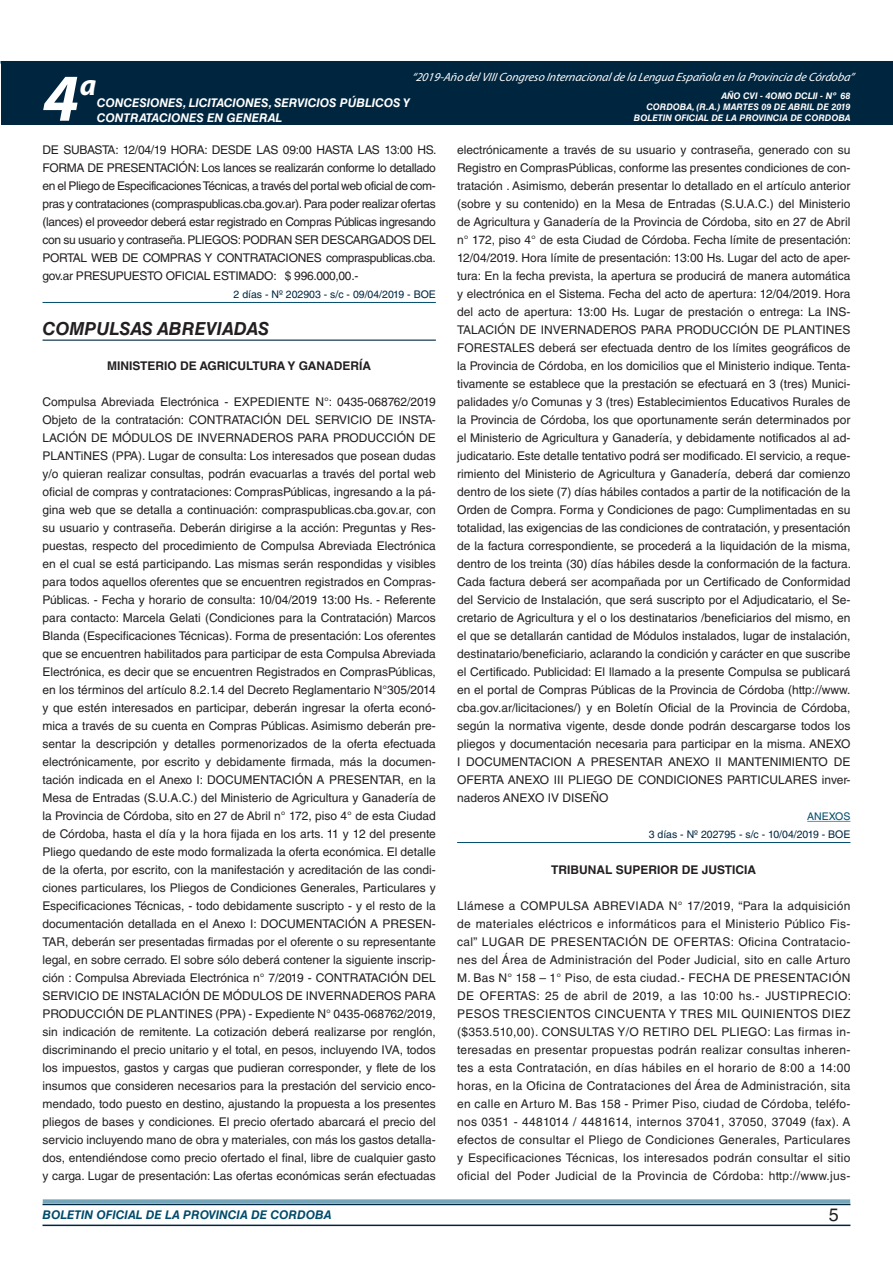
<style>
.page{position:relative;width:893px;height:1263px;background:#fff}
.page>*{position:absolute;margin:0;border:0;box-sizing:border-box;transform-origin:0 0}
.t1{font:italic 700 67.5px "Myriad Pro";color:#fff}
.t2{font:italic 700 30px "Myriad Pro";color:#fff}
.t3{font:italic 700 18px "Helvetica LT Std";color:#231f20}
.t4{font:18px "Helvetica LT Std";color:#231f20}
.t5{font:12px/18px "Helvetica LT Std";color:#231f20;text-align:justify}
.t6{font:italic 12px "Myriad Pro";color:#fff}
.t7{font:italic 700 12px/14.4px "Helvetica LT Std";color:#fff}
.t8{font:700 12px "Helvetica LT Std";color:#231f20}
.t9{font:italic 700 12px "Helvetica LT Std";color:#004b6c}
.t10{font:10.5px "Helvetica LT Std";color:#00263f}
.t11{font:10.5px "Helvetica LT Std";color:#004b6c}
.t12{font:italic 700 9px/10.8px "Helvetica LT Std";color:#fff;text-align:right}
</style>
<div class="page">
<hr style="left:43px;top:1224px;width:807px;height:2px;background:#00263f">
<div style="left:42px;top:1198px;width:809px;height:8px;background:#fff;opacity:.75"></div>
<div style="left:1px;top:61px;width:892px;height:64px;background:#00263f"></div>
<hr style="left:43px;top:302px;width:393px;height:1px;background:#004b6c">
<hr style="left:43px;top:340px;width:393px;height:1px;background:#00263f">
<hr style="left:807px;top:821px;width:43px;height:1px;background:#5c93aa">
<hr style="left:457px;top:842px;width:393px;height:1px;background:#004b6c">
<p class="t6" style="left:412px;top:70px;width:444px">“2019-Año delVIIICongreso Internacionalde la Lengua Esp añola en la Provincia de Córdoba”</p>
<h1 class="t1" style="left:43px;top:54px;width:38px">4</h1>
<h2 class="t2" style="left:80px;top:66px;width:18px">a</h2>
<p class="t12" style="left:646px;top:91px;width:205px">AÑO CVI - 4OMO DCLII - Nº 68<br>CORDOBA, (R.A.) MARTES 09 DE ABRIL DE 2019</p>
<p class="t7" style="left:97px;top:96px;width:315px">CONCESIONES, LICITACIONES, SERVICIOS PÚBLICOS Y<br>CONTRATACIONES EN GENERAL</p>
<p class="t12" style="left:634px;top:112px;width:218px">BOLETIN OFICIAL DE LA PROVINCIA DE CORDOBA</p>
<p class="t5" style="left:43px;top:141px;width:396px">DE SUBASTA: 12/04/19 HORA: DESDE LAS 09:00 HASTA LAS 13:00 HS.<br>FORMA DE PRESENTACIÓN: Los lances se realizarán conforme lo detallado en el Pliego de Especificaciones Técnicas, a través del portal web oficial de com&shy;pras y contrataciones (compraspublicas.cba.gov.ar). Para poder realizar ofertas (lances) el proveedor deberá estar registrado en Compras Públicas ingresando con su usuario y contraseña. PLIEGOS: PODRAN SER DESCARGADOS DEL PORTAL WEB DE COMPRAS Y CONTRATACIONES compraspublicas.cba. gov.ar PRESUPUESTO OFICIAL ESTIMADO: $ 996.000,00.-</p>
<p class="t10" style="left:234px;top:288px;width:204px">2 días - Nº 202903 - s/c - 09/04/2019 - BOE</p>
<h3 class="t3" style="left:43px;top:318px;width:228px">COMPULSAS ABREVIADAS</h3>
<p class="t8" style="left:107px;top:358px;width:18px">MINISTERIO</p>
<p class="t8" style="left:180px;top:358px;width:37px">DE AGRICULTURA</p>
<p class="t8" style="left:288px;top:358px;width:30px">Y GANADERÍA</p>
<p class="t5" style="left:43px;top:393px;width:395px">Compulsa Abreviada Electrónica - EXPEDIENTE N°: 0435-068762/2019<br>Objeto de la contratación: CONTRATACIÓN DEL SERVICIO DE INSTA-LACIÓN DE MÓDULOS DE INVERNADEROS PARA PRODUCCIÓN DE PLANTiNES (PPA). Lugar de consulta: Los interesados que posean dudas y/o quieran realizar consultas, podrán evacuarlas a través del portal web oficial de compras y contrataciones: ComprasPúblicas, ingresando a la pá&shy;gina web que se detalla a continuación: compraspublicas.cba.gov.ar, con su usuario y contraseña. Deberán dirigirse a la acción: Preguntas y Res&shy;puestas, respecto del procedimiento de Compulsa Abreviada Electrónica en el cual se está participando. Las mismas serán respondidas y visibles para todos aquellos oferentes que se encuentren registrados en Compras-Públicas. - Fecha y horario de consulta: 10/04/2019 13:00 Hs. - Referente para contacto: Marcela Gelati (Condiciones para la Contratación) Marcos Blanda (Especificaciones Técnicas). Forma de presentación: Los oferentes que se encuentren habilitados para participar de esta Compulsa Abreviada Electrónica, es decir que se encuentren Registrados en ComprasPúblicas, en los términos del artículo 8.2.1.4 del Decreto Reglamentario N°305/2014 y que estén interesados en participar, deberán ingresar la oferta econó&shy;mica a través de su cuenta en Compras Públicas. Asimismo deberán pre&shy;sentar la descripción y detalles pormenorizados de la oferta efectuada electrónicamente, por escrito y debidamente firmada, más la documen&shy;tación indicada en el Anexo I: DOCUMENTACIÓN A PRESENTAR, en la Mesa de Entradas (S.U.A.C.) del Ministerio de Agricultura y Ganadería de la Provincia de Córdoba, sito en 27 de Abril n° 172, piso 4° de esta Ciudad de Córdoba, hasta el día y la hora fijada en los arts. 11 y 12 del presente Pliego quedando de este modo formalizada la oferta económica. El detalle de la oferta, por escrito, con la manifestación y acreditación de las condi&shy;ciones particulares, los Pliegos de Condiciones Generales, Particulares y Especificaciones Técnicas, - todo debidamente suscripto - y el resto de la documentación detallada en el Anexo I: DOCUMENTACIÓN A PRESEN-TAR, deberán ser presentadas firmadas por el oferente o su representante legal, en sobre cerrado. El sobre sólo deberá contener la siguiente inscrip&shy;ción : Compulsa Abreviada Electrónica n° 7/2019 - CONTRATACIÓN DEL SERVICIO DE INSTALACIÓN DE MÓDULOS DE INVERNADEROS PARA PRODUCCIÓN DE PLANTINES (PPA) - Expediente N° 0435-068762/2019, sin indicación de remitente. La cotización deberá realizarse por renglón, discriminando el precio unitario y el total, en pesos, incluyendo IVA, todos los impuestos, gastos y cargas que pudieran corresponder, y flete de los insumos que consideren necesarios para la prestación del servicio enco&shy;mendado, todo puesto en destino, ajustando la propuesta a los presentes pliegos de bases y condiciones. El precio ofertado abarcará el precio del servicio incluyendo mano de obra y materiales, con más los gastos detalla&shy;dos, entendiéndose como precio ofertado el final, libre de cualquier gasto y carga. Lugar de presentación: Las ofertas económicas serán efectuadas</p>
<p class="t5" style="left:457px;top:141px;width:396px">electrónicamente a través de su usuario y contraseña, generado con su Registro en ComprasPúblicas, conforme las presentes condiciones de con&shy;tratación . Asimismo, deberán presentar lo detallado en el artículo anterior (sobre y su contenido) en la Mesa de Entradas (S.U.A.C.) del Ministerio de Agricultura y Ganadería de la Provincia de Córdoba, sito en 27 de Abril n° 172, piso 4° de esta Ciudad de Córdoba. Fecha límite de presentación:<br>12/04/2019. Hora límite de presentación: 13:00 Hs. Lugar del acto de aper&shy;tura: En la fecha prevista, la apertura se producirá de manera automática y electrónica en el Sistema. Fecha del acto de apertura: 12/04/2019. Hora del acto de apertura: 13:00 Hs. Lugar de prestación o entrega: La INS-TALACIÓN DE INVERNADEROS PARA PRODUCCIÓN DE PLANTINES FORESTALES deberá ser efectuada dentro de los límites geográficos de la Provincia de Córdoba, en los domicilios que el Ministerio indique. Tenta&shy;tivamente se establece que la prestación se efectuará en 3 (tres) Munici&shy;palidades y/o Comunas y 3 (tres) Establecimientos Educativos Rurales de la Provincia de Córdoba, los que oportunamente serán determinados por el Ministerio de Agricultura y Ganadería, y debidamente notificados al ad&shy;judicatario. Este detalle tentativo podrá ser modificado. El servicio, a reque&shy;rimiento del Ministerio de Agricultura y Ganadería, deberá dar comienzo dentro de los siete (7) días hábiles contados a partir de la notificación de la Orden de Compra. Forma y Condiciones de pago: Cumplimentadas en su totalidad, las exigencias de las condiciones de contratación, y presentación de la factura correspondiente, se procederá a la liquidación de la misma, dentro de los treinta (30) días hábiles desde la conformación de la factura.<br>Cada factura deberá ser acompañada por un Certificado de Conformidad del Servicio de Instalación, que será suscripto por el Adjudicatario, el Se&shy;cretario de Agricultura y el o los destinatarios /beneficiarios del mismo, en el que se detallarán cantidad de Módulos instalados, lugar de instalación, destinatario/beneficiario, aclarando la condición y carácter en que suscribe el Certificado. Publicidad: El llamado a la presente Compulsa se publicará en el portal de Compras Públicas de la Provincia de Córdoba (http://www. cba.gov.ar/licitaciones/) y en Boletín Oficial de la Provincia de Córdoba, según la normativa vigente, desde donde podrán descargarse todos los pliegos y documentación necesaria para participar en la misma. ANEXO I DOCUMENTACION A PRESENTAR ANEXO II MANTENIMIENTO DE OFERTA ANEXO III PLIEGO DE CONDICIONES PARTICULARES inver&shy;naderos ANEXO IV DISEÑO</p>
<p class="t11" style="left:807px;top:810px;width:45px">ANEXOS</p>
<p class="t10" style="left:649px;top:828px;width:203px">3 días - Nº 202795 - s/c - 10/04/2019 - BOE</p>
<p class="t8" style="left:551px;top:862px;width:206px">TRIBUNAL SUPERIOR DE JUSTICIA</p>
<p class="t5" style="left:457px;top:897px;width:395px">Llámese a COMPULSA ABREVIADA N° 17/2019, “Para la adquisición de materiales eléctricos e informáticos para el Ministerio Público Fis&shy;cal” LUGAR DE PRESENTACIÓN DE OFERTAS: Oficina Contratacio&shy;nes del Área de Administración del Poder Judicial, sito en calle Arturo M. Bas N° 158 – 1° Piso, de esta ciudad.- FECHA DE PRESENTACIÓN DE OFERTAS: 25 de abril de 2019, a las 10:00 hs.- JUSTIPRECIO:<br>PESOS TRESCIENTOS CINCUENTA Y TRES MIL QUINIENTOS DIEZ ($353.510,00). CONSULTAS Y/O RETIRO DEL PLIEGO: Las firmas in&shy;teresadas en presentar propuestas podrán realizar consultas inheren&shy;tes a esta Contratación, en días hábiles en el horario de 8:00 a 14:00 horas, en la Oficina de Contrataciones del Área de Administración, sita en calle en Arturo M. Bas 158 - Primer Piso, ciudad de Córdoba, teléfo&shy;nos 0351 - 4481014 / 4481614, internos 37041, 37050, 37049 (fax). A efectos de consultar el Pliego de Condiciones Generales, Particulares y Especificaciones Técnicas, los interesados podrán consultar el sitio oficial del Poder Judicial de la Provincia de Córdoba: http://www.jus-</p>
<p class="t9" style="left:43px;top:1208px;width:290px">BOLETIN OFICIAL DE LA PROVINCIA DE CORDOBA</p>
<h3 class="t4" style="left:829px;top:1204px;width:12px">5</h3>
</div>
